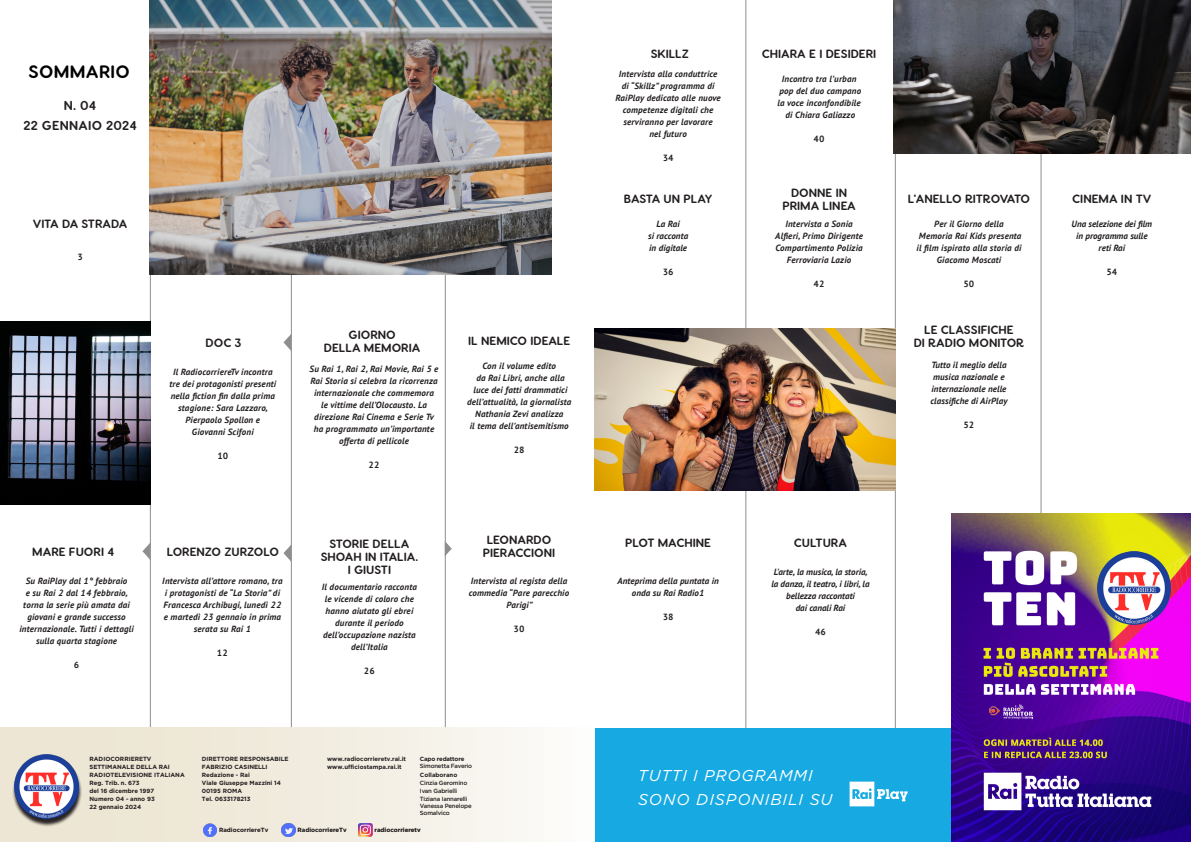
<style>
.page{position:relative;width:1191px;height:842px;background:#fff}
.page>*{position:absolute;margin:0;border:0;box-sizing:border-box;transform-origin:0 0}
.t1{font:700 18px "Visby Round CF";letter-spacing:.02em;color:#000}
.t2{font:italic 15.7px/23.6px "Gotham";letter-spacing:.05em;color:#fff}
.t3{font:700 13px/20px "Visby Round CF";letter-spacing:.02em;color:#231f20;text-align:center}
.t4{font:700 12px/13px "Visby Round CF";color:#231f20;text-align:center}
.t5{font:700 12px "Visby Round CF";letter-spacing:-.03em;color:#231f20}
.t6{font:italic 700 9px/12px "PT Sans";letter-spacing:.02em;color:#231f20;text-align:center}
.t7{font:italic 700 9px/12px "PT Sans";color:#231f20;text-align:center}
.t8{font:700 9px "PT Sans";color:#231f20}
.t9{font:700 6px/8px "Gotham";color:#231f20}
.t10{font:500 6px/8px "Gotham";letter-spacing:-.03em;color:#231f20}
.t11{font:700 6px "Gotham";letter-spacing:-.03em;color:#231f20}
</style>
<div class="page">
<hr style="left:291px;top:0;width:1px;height:727px;background:#8e8e8c">
<hr style="left:445px;top:153px;width:1px;height:574px;background:#8e8e8c">
<hr style="left:150px;top:0;width:1px;height:727px;background:#8e8e8c">
<div style="left:0;top:727px;width:595px;height:115px;background:linear-gradient(to right,#e9e1cd,#fbf9f6)"></div>
<div style="left:11px;top:756px;width:71px;height:71px;background:#231f20;opacity:.97"></div>
<img style="left:14px;top:754px;width:64px;height:64px">
<svg style="left:282px;top:823px;width:13px;height:13px"></svg>
<svg style="left:359px;top:823px;width:13px;height:13px"></svg>
<svg style="left:283px;top:332px;width:9px;height:20px"></svg>
<img style="left:150px;top:0;width:401px;height:274px">
<img style="left:0;top:322px;width:151px;height:182px">
<svg style="left:142px;top:541px;width:9px;height:19px"></svg>
<hr style="left:1040px;top:0;width:1px;height:842px;background:#8e8e8c">
<hr style="left:895px;top:0;width:1px;height:842px;background:#8e8e8c">
<hr style="left:745px;top:0;width:1px;height:842px;background:#8e8e8c">
<div style="left:595px;top:728px;width:447px;height:114px;background:#16a9e2"></div>
<svg style="left:849px;top:782px;width:58px;height:24px"></svg>
<img style="left:951px;top:513px;width:240px;height:329px">
<svg style="left:283px;top:543px;width:9px;height:19px"></svg>
<img style="left:893px;top:0;width:298px;height:153px">
<img style="left:595px;top:328px;width:301px;height:162px">
<svg style="left:444px;top:540px;width:8px;height:17px"></svg>
<h1 class="t1" style="left:28px;top:61px;width:103px">SOMMARIO</h1>
<h3 class="t3" style="left:23px;top:95px;width:115px">N. 04<br>22 GENNAIO 2024</h3>
<h3 class="t5" style="left:33px;top:216px;width:96px">VITA DA STRADA</h3>
<p class="t8" style="left:77px;top:251px;width:7px">3</p>
<h3 class="t4" style="left:206px;top:336px;width:37px">DOC 3</h3>
<p class="t6" style="left:169px;top:366px;width:108px">Il RadiocorriereTv incontra tre dei protagonisti presenti nella fiction fin dalla prima stagione: Sara Lazzaro,<br>Pierpaolo Spollon e<br>Giovanni Scifoni</p>
<p class="t8" style="left:217px;top:450px;width:12px">10</p>
<h3 class="t4" style="left:324px;top:328px;width:98px">GIORNO<br>DELLA MEMORIA</h3>
<p class="t6" style="left:309px;top:363px;width:130px">Su Rai 1, Rai 2, Rai Movie, Rai 5 e<br>Rai Storia si celebra la ricorrenza internazionale che commemora le vittime dell’Olocausto. La direzione Rai Cinema e Serie Tv ha programmato un’importante offerta di pellicole</p>
<p class="t8" style="left:368px;top:459px;width:12px">22</p>
<h3 class="t4" style="left:32px;top:545px;width:83px">MARE FUORI 4</h3>
<h3 class="t4" style="left:167px;top:545px;width:114px">LORENZO ZURZOLO</h3>
<p class="t6" style="left:19px;top:575px;width:116px">Su RaiPlay dal 1° febbraio<br>e su Rai 2 dal 14 febbraio, torna la serie più amata dai giovani e grande successo internazionale. Tutti i dettagli sulla quarta stagione</p>
<p class="t8" style="left:74px;top:659px;width:7px">6</p>
<p class="t6" style="left:162px;top:575px;width:122px">Intervista all’attore romano, tra i protagonisti de “La Storia” di<br>Francesca Archibugi, lunedì 22 e martedì 23 gennaio in prima serata su Rai 1</p>
<p class="t8" style="left:217px;top:647px;width:12px">12</p>
<h3 class="t4" style="left:321px;top:537px;width:99px">STORIE DELLA<br>SHOAH IN ITALIA.<br>I GIUSTI</h3>
<p class="t6" style="left:322px;top:580px;width:97px">Il documentario racconta le vicende di coloro che hanno aiutato gli ebrei durante il periodo dell’occupazione nazista dell’Italia</p>
<p class="t8" style="left:364px;top:664px;width:12px">26</p>
<h3 class="t4" style="left:468px;top:334px;width:104px">IL NEMICO IDEALE</h3>
<p class="t6" style="left:467px;top:359px;width:106px">Con il volume edito<br>da Rai Libri, anche alla luce dei fatti drammatici dell’attualità, la giornalista<br>Nathania Zevi analizza<br>il tema dell’antisemitismo</p>
<p class="t8" style="left:514px;top:443px;width:12px">28</p>
<h3 class="t4" style="left:483px;top:533px;width:74px">LEONARDO<br>PIERACCIONI</h3>
<p class="t6" style="left:469px;top:575px;width:102px">Intervista al regista della commedia “Pare parecchio<br>Parigi”</p>
<p class="t8" style="left:513px;top:623px;width:12px">30</p>
<p class="t9" style="left:90px;top:755px;width:97px">RADIOCORRIERETV<br>SETTIMANALE DELLA RAI<br>RADIOTELEVISIONE ITALIANA<br>Reg. Trib. n. 673<br>del 16 dicembre 1997<br>Numero 04 - anno 93<br>22 gennaio 2024</p>
<p class="t9" style="left:202px;top:755px;width:88px">DIRETTORE RESPONSABILE<br>FABRIZIO CASINELLI<br>Redazione - Rai<br>Viale Giuseppe Mazzini 14<br>00195 ROMA<br>Tel. 0633178213</p>
<p class="t9" style="left:327px;top:755px;width:80px">www.radiocorrieretv.rai.it www.ufficiostampa.rai.it</p>
<p class="t11" style="left:420px;top:756px;width:46px">Capo redattore</p>
<p class="t10" style="left:420px;top:762px;width:54px">Simonetta Faverio</p>
<p class="t9" style="left:420px;top:771px;width:39px">Collaborano</p>
<p class="t10" style="left:420px;top:779px;width:49px">Cinzia Geromino<br>Ivan Gabrielli<br>Tiziana Iannarelli</p>
<p class="t10" style="left:420px;top:802px;width:53px;line-height:7px">Vanessa Penelope<br>Somalvico</p>
<p class="t9" style="left:219px;top:825px;width:51px">RadiocorriereTv</p>
<p class="t9" style="left:297px;top:825px;width:51px">RadiocorriereTv</p>
<p class="t9" style="left:374px;top:825px;width:48px">radiocorrieretv</p>
<h3 class="t4" style="left:650px;top:47px;width:40px">SKILLZ</h3>
<p class="t6" style="left:615px;top:68px;width:107px">Intervista alla conduttrice di “Skillz” programma di<br>RaiPlay dedicato alle nuove competenze digitali che serviranno per lavorare<br>nel futuro</p>
<p class="t8" style="left:662px;top:152px;width:12px">34</p>
<h3 class="t4" style="left:624px;top:192px;width:90px">BASTA UN PLAY</h3>
<p class="t6" style="left:648px;top:218px;width:42px">La Rai<br>si racconta in digitale</p>
<p class="t8" style="left:662px;top:266px;width:12px">36</p>
<h3 class="t4" style="left:762px;top:47px;width:116px">CHIARA E I DESIDERI</h3>
<p class="t6" style="left:777px;top:72px;width:85px">Incontro tra l’urban pop del duo campano la voce inconfondibile di Chiara Galiazzo</p>
<p class="t8" style="left:813px;top:133px;width:12px">40</p>
<h3 class="t4" style="left:782px;top:186px;width:75px">DONNE IN<br>PRIMA LINEA</h3>
<p class="t6" style="left:775px;top:218px;width:89px">Intervista a Sonia<br>Alfieri, Primo Dirigente<br>Compartimento Polizia<br>Ferroviaria Lazio</p>
<p class="t8" style="left:813px;top:278px;width:12px">42</p>
<h3 class="t4" style="left:908px;top:192px;width:124px">L'ANELLO RITROVATO</h3>
<p class="t6" style="left:916px;top:218px;width:106px">Per il Giorno della<br>Memoria Rai Kids presenta il film ispirato alla storia di<br>Giacomo Moscati</p>
<p class="t8" style="left:963px;top:278px;width:12px">50</p>
<h3 class="t4" style="left:913px;top:323px;width:112px">LE CLASSIFICHE<br>DI RADIO MONITOR</h3>
<p class="t6" style="left:930px;top:359px;width:78px">Tutto il meglio della musica nazionale e internazionale nelle classifiche di AirPlay</p>
<p class="t8" style="left:963px;top:419px;width:12px">52</p>
<h3 class="t4" style="left:1072px;top:192px;width:81px">CINEMA IN TV</h3>
<p class="t7" style="left:1071px;top:218px;width:82px">Una selezione dei film in programma sulle reti Rai</p>
<p class="t8" style="left:1106px;top:266px;width:12px">54</p>
<h3 class="t4" style="left:625px;top:536px;width:87px">PLOT MACHINE</h3>
<p class="t6" style="left:617px;top:575px;width:103px">Anteprima della puntata in onda su Rai Radio1</p>
<p class="t8" style="left:662px;top:611px;width:12px">38</p>
<h3 class="t4" style="left:794px;top:536px;width:55px">CULTURA</h3>
<p class="t7" style="left:771px;top:565px;width:100px">L'arte, la musica, la storia, la danza, il teatro, i libri, la bellezza raccontati<br>dai canali Rai</p>
<p class="t8" style="left:815px;top:626px;width:12px">46</p>
<h2 class="t2" style="left:638px;top:763px;width:195px">TUTTI I PROGRAMMI<br>SONO DISPONIBILI SU</h2>
</div>
